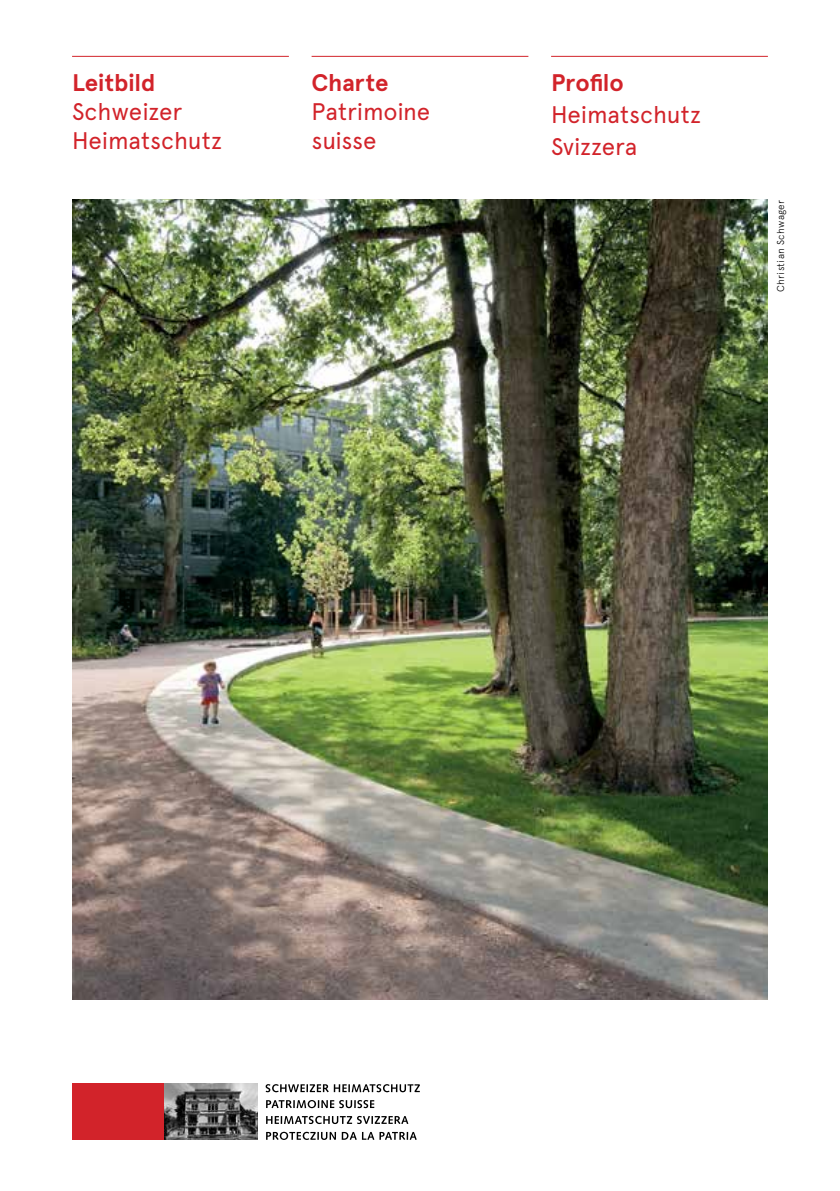
<style>
.page{position:relative;width:840px;height:1191px;background:#fff}
.page>*{position:absolute;margin:0;border:0;box-sizing:border-box;transform-origin:0 0}
.t1{font:24px/28.8px "Apercu";letter-spacing:-.005em;color:#d2232a}
.t2{font:700 24px "Apercu";letter-spacing:-.005em;color:#d2232a}
.t3{font:300 10px "Apercu";letter-spacing:.035em;color:#000}
</style>
<div class="page">
<div style="left:72px;top:1083px;width:92px;height:56px;background:#d2232a"></div>
<img style="left:164px;top:1083px;width:93px;height:56px">
<svg style="left:265px;top:1084px;width:155px;height:8px"></svg>
<svg style="left:266px;top:1100px;width:108px;height:8px"></svg>
<svg style="left:266px;top:1115px;width:142px;height:9px"></svg>
<svg style="left:266px;top:1131px;width:150px;height:9px"></svg>
<hr style="left:72px;top:56px;width:217px;height:1px;background:#d2232a">
<hr style="left:311px;top:56px;width:217px;height:1px;background:#d2232a">
<hr style="left:550px;top:56px;width:217px;height:1px;background:#d2232a">
<img style="left:72px;top:200px;width:695px;height:800px">
<p class="t2" style="left:72px;top:68px;width:85px">Leitbild</p>
<p class="t1" style="left:72px;top:97px;width:151px">Schweizer<br>Heimatschutz</p>
<p class="t2" style="left:311px;top:68px;width:78px">Charte</p>
<p class="t1" style="left:311px;top:97px;width:120px">Patrimoine suisse</p>
<p class="t2" style="left:550px;top:68px;width:74px">Profilo</p>
<p class="t1" style="left:550px;top:98px;width:151px;line-height:32px">Heimatschutz<br>Svizzera</p>
<p class="t3" style="left:774px;top:292px;width:94px;rotate:-90deg">Christian Schwager</p>
</div>
